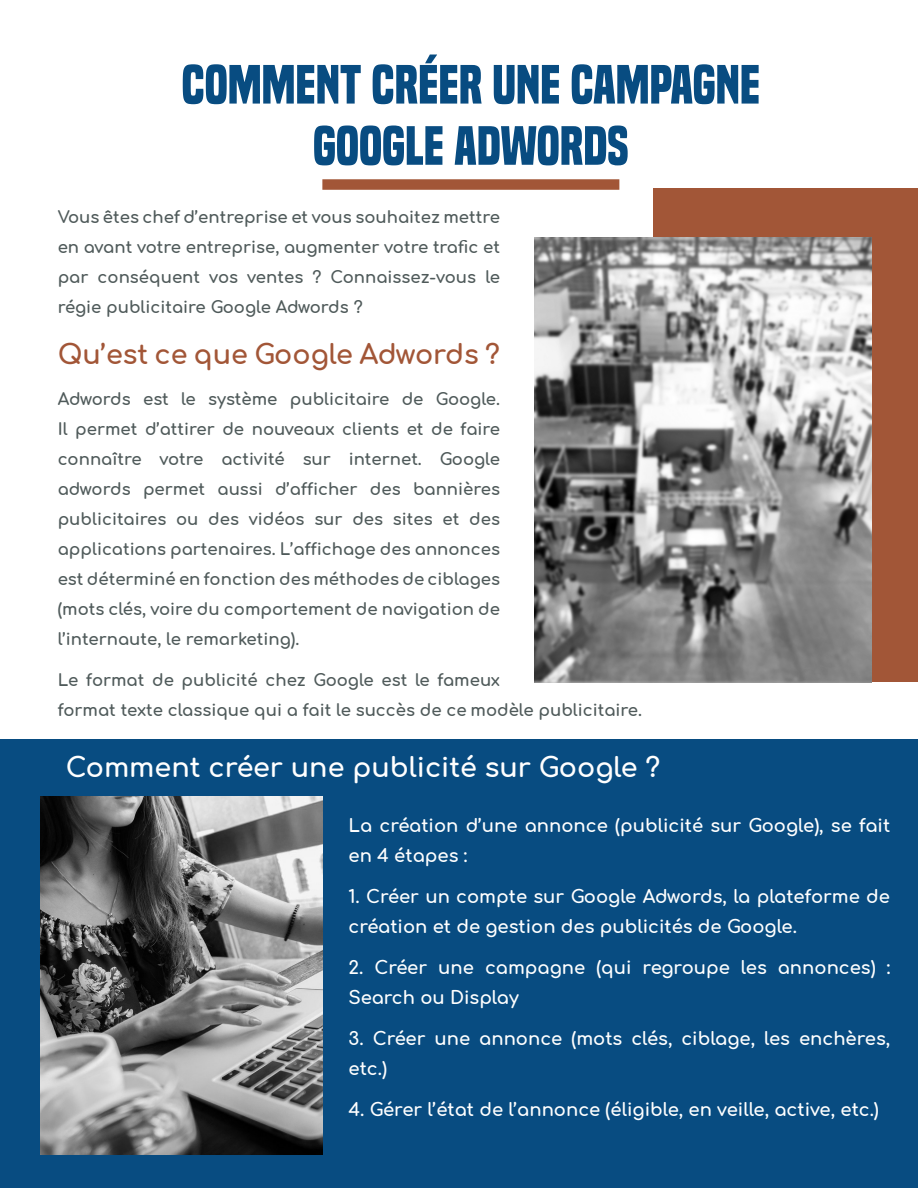
<style>
.page{position:relative;width:918px;height:1188px;background:#fff}
.page>*{position:absolute;margin:0;border:0;box-sizing:border-box;transform-origin:0 0}
.titre{font:700 51px "Built Titling Rg";color:#084c81}
.Body{font:700 27px "Comfortaa";color:#fff}
.Body-2{font:700 27px "Comfortaa";color:#a25637}
.Body-3{font:700 18px/30px "Comfortaa";color:#fff}
.Body-4{font:700 16.5px/30px "Comfortaa";color:#4f5a5a;text-align:justify}
</style>
<div class="page">
<div style="left:653px;top:188px;width:265px;height:494px;background:#a25637"></div>
<div style="left:0;top:740px;width:918px;height:448px;background:#084c81"></div>
<div style="left:322px;top:179px;width:297px;height:11px;background:#a25637"></div>
<img style="left:41px;top:797px;width:281px;height:357px">
<img style="left:534px;top:237px;width:338px;height:445px">
<p class="titre" style="left:182px;top:55px;width:580px">COMMENT CRÉER UNE CAMPAGNE</p>
<p class="titre" style="left:313px;top:116px;width:317px">GOOGLE ADWORDS</p>
<p class="Body-4" style="left:58px;top:199px;width:444px">Vous êtes chef d’entreprise et vous souhaitez mettre en avant votre entreprise, augmenter votre trafic et par conséquent vos ventes ? Connaissez-vous le régie publicitaire Google Adwords ?</p>
<p class="Body-2" style="left:58px;top:329px;width:444px">Qu’est ce que Google Adwords ?</p>
<p class="Body-4" style="left:58px;top:381px;width:444px">Adwords est le système publicitaire de Google.<br>Il permet d’attirer de nouveaux clients et de faire connaître votre activité sur internet. Google adwords permet aussi d’afficher des bannières publicitaires ou des vidéos sur des sites et des applications partenaires. L’affichage des annonces est déterminé en fonction des méthodes de ciblages (mots clés, voire du comportement de navigation de l’internaute, le remarketing).</p>
<p class="Body-4" style="left:58px;top:662px;width:586px">Le format de publicité chez Google est le fameux<br>format texte classique qui a fait le succès de ce modèle publicitaire.</p>
<p class="Body" style="left:66px;top:742px;width:596px">Comment créer une publicité sur Google ?</p>
<p class="Body-3" style="left:349px;top:808px;width:543px">La création d’une annonce (publicité sur Google), se fait en 4 étapes :</p>
<p class="Body-3" style="left:349px;top:879px;width:543px">1. Créer un compte sur Google Adwords, la plateforme de création et de gestion des publicités de Google.</p>
<p class="Body-3" style="left:349px;top:950px;width:543px">2. Créer une campagne (qui regroupe les annonces) :<br>Search ou Display</p>
<p class="Body-3" style="left:349px;top:1021px;width:543px">3. Créer une annonce (mots clés, ciblage, les enchères, etc.)</p>
<p class="Body-3" style="left:349px;top:1091px;width:532px">4. Gérer l’état de l’annonce (éligible, en veille, active, etc.)</p>
</div>
